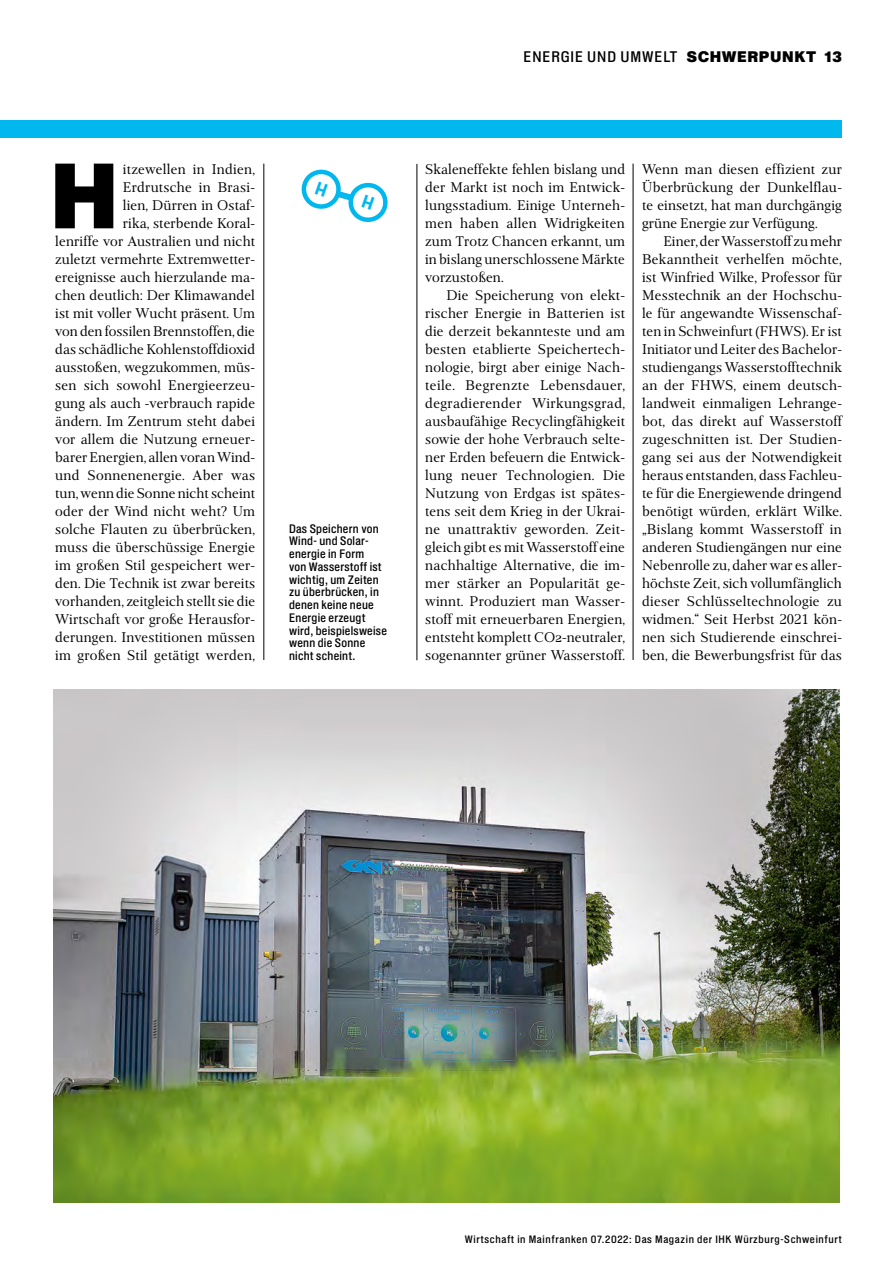
<style>
.page{position:relative;width:893px;height:1263px;background:#fff}
.page>*{position:absolute;margin:0;border:0;box-sizing:border-box;transform-origin:0 0}
.WiM_Gtx_Initial_4zei{font:90.6px "Shapiro Pro 96 Super";color:#000}
.WiM_Gtx_Einzug{font:15px/18px "Frontis";letter-spacing:.005em;color:#000;text-align:justify}
.WiM_Gtx_Initial_4zei-2{font:15px/18px "Frontis";letter-spacing:.005em;color:#000;text-align:right}
.t1{font:15px "Shapiro Pro 52 Middle";letter-spacing:.06em;color:#000}
.WiM_BU{font:12px/12.8px "Shapiro Pro 52 Middle";letter-spacing:.02em;color:#000}
.t2{font:10.5px "Shapiro Pro 52 Middle";letter-spacing:.06em;color:#000}
.s1{font-family:"Shapiro Pro 96 Super"}
</style>
<div class="page">
<div style="left:0;top:120px;width:842px;height:18px;background:#00b8ed"></div>
<hr style="left:417px;top:164px;width:1px;height:496px;background:#000">
<hr style="left:264px;top:164px;width:1px;height:496px;background:#000">
<hr style="left:633px;top:164px;width:1px;height:496px;background:#000">
<img style="left:53px;top:689px;width:787px;height:513px">
<svg style="left:301px;top:169px;width:87px;height:53px"></svg>
<p class="t1" style="left:524px;top:46px;width:320px">ENERGIE UND UMWELT <span class="s1">SCHWERPUNKT 13</span></p>
<p class="WiM_Gtx_Initial_4zei" style="left:50px;top:131px;width:70px">H</p>
<p class="WiM_Gtx_Initial_4zei-2" style="left:55px;top:160px;width:201px">itzewellen in Indien,<br>Erdrutsche in Brasi-<br>lien, Dürren in Ostaf-<br>rika, sterbende Koral-<br>lenriffe vor Australien und nicht zuletzt vermehrte Extremwetter&shy;ereignisse auch hierzulande ma&shy;chen deutlich: Der Klimawandel ist mit voller Wucht präsent. Um von den fossilen Brennstoffen, die das schädliche Kohlenstoffdioxid ausstoßen, wegzukommen, müs&shy;sen sich sowohl Energieerzeu&shy;gung als auch -verbrauch rapide ändern. Im Zentrum steht dabei vor allem die Nutzung erneuer&shy;barer Energien, allen voran Wind&shy;und Sonnenenergie. Aber was tun, wenn die Sonne nicht scheint oder der Wind nicht weht? Um solche Flauten zu überbrücken, muss die überschüssige Energie im großen Stil gespeichert wer&shy;den. Die Technik ist zwar bereits vorhanden, zeitgleich stellt sie die<br>Wirtschaft vor große Herausfor&shy;derungen. Investitionen müssen im großen Stil getätigt werden,</p>
<p class="WiM_Gtx_Initial_4zei-2" style="left:425px;top:160px;width:201px;text-align:justify">Skaleneffekte fehlen bislang und der Markt ist noch im Entwick&shy;lungsstadium. Einige Unterneh&shy;men haben allen Widrigkeiten zum Trotz Chancen erkannt, um in bislang unerschlossene Märkte vorzustoßen.</p>
<p class="WiM_Gtx_Einzug" style="left:425px;top:286px;width:201px;text-indent:21px">Die Speicherung von elekt&shy;rischer Energie in Batterien ist die derzeit bekannteste und am besten etablierte Speichertech&shy;nologie, birgt aber einige Nach&shy;teile. Begrenzte Lebensdauer, degradierender Wirkungsgrad, ausbaufähige Recyclingfähigkeit sowie der hohe Verbrauch selte&shy;ner Erden befeuern die Entwick&shy;lung neuer Technologien. Die Nutzung von Erdgas ist spätes&shy;tens seit dem Krieg in der Ukrai&shy;ne unattraktiv geworden. Zeit&shy;gleich gibt es mit Wasserstoff eine nachhaltige Alternative, die im&shy;mer stärker an Popularität ge&shy;winnt. Produziert man Wasser&shy;stoff mit erneuerbaren Energien, entsteht komplett CO2-neutraler, sogenannter grüner Wasserstoff.</p>
<p class="WiM_BU" style="left:289px;top:523px;width:99px">Das Speichern von<br>Wind- und Solar&shy;energie in Form<br>von Wasserstoff ist wichtig, um Zeiten zu überbrücken, in denen keine neue<br>Energie erzeugt wird, beispielsweise wenn die Sonne nicht scheint.</p>
<p class="WiM_Gtx_Einzug" style="left:642px;top:160px;width:201px">Wenn man diesen effizient zur Überbrückung der Dunkelflau&shy;te einsetzt, hat man durchgängig grüne Energie zur Verfügung.</p>
<p class="WiM_Gtx_Einzug" style="left:642px;top:232px;width:201px;text-indent:21px">Einer, der Wasserstoff zu mehr Bekanntheit verhelfen möchte, ist Winfried Wilke, Professor für Messtechnik an der Hochschu&shy;le für angewandte Wissenschaf&shy;ten in Schweinfurt (FHWS). Er ist Initiator und Leiter des Bachelor&shy;studiengangs Wasserstofftechnik an der FHWS, einem deutsch&shy;landweit einmaligen Lehrange&shy;bot, das direkt auf Wasserstoff zugeschnitten ist. Der Studien&shy;gang sei aus der Notwendigkeit heraus entstanden, dass Fachleu&shy;te für die Energiewende dringend benötigt würden, erklärt Wilke. „Bislang kommt Wasserstoff in anderen Studiengängen nur eine Nebenrolle zu, daher war es aller&shy;höchste Zeit, sich vollumfänglich dieser Schlüsseltechnologie zu widmen.“ Seit Herbst 2021 kön&shy;nen sich Studierende einschrei&shy;ben, die Bewerbungsfrist für das</p>
<p class="t2" style="left:465px;top:1232px;width:379px">Wirtschaft in Mainfranken 07.2022: Das Magazin der IHK Würzburg-Schweinfurt</p>
</div>
